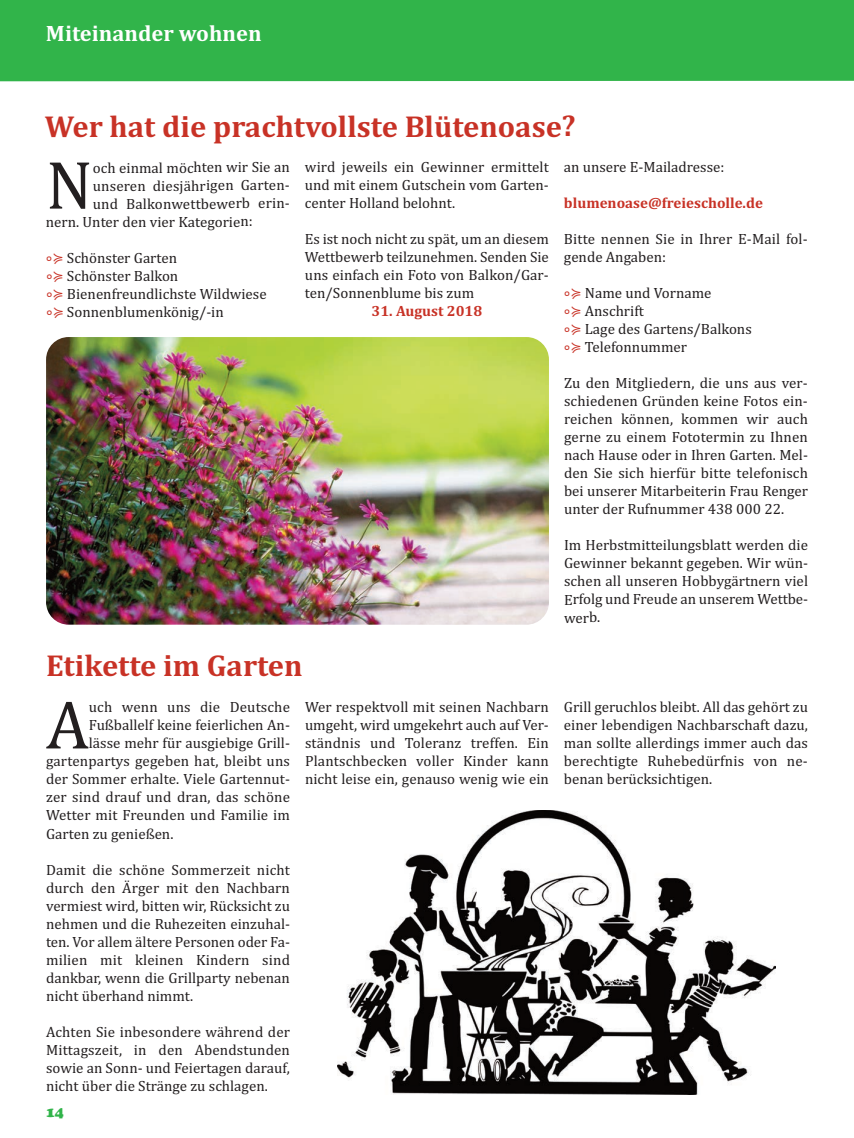
<style>
.page{position:relative;width:854px;height:1138px;background:#fff}
.page>*{position:absolute;margin:0;border:0;box-sizing:border-box;transform-origin:0 0}
.t1{font:69px "Cambria";color:#231f20}
.t2{font:700 30.62px "Cambria";color:#c83226}
.t3{font:700 22.5px "Cambria";color:#fff}
.t4{font:15px/18px "Cambria";color:#231f20;text-align:justify}
.t5{font:700 15px "Cambria";color:#c83226}
.t6{font:900 15px "Cooper";color:#31b44a}
.s1{color:#c83226}
</style>
<div class="page">
<div style="left:0;top:0;width:854px;height:81px;background:#31b44a"></div>
<img style="left:46px;top:337px;width:503px;height:287px;border-radius:22px">
<img style="left:338px;top:810px;width:437px;height:284px">
<h3 class="t3" style="left:46px;top:20px;width:217px">Miteinander wohnen</h3>
<h2 class="t2" style="left:45px;top:108px;width:532px">Wer hat die prachtvollste Blütenoase?</h2>
<h1 class="t1" style="left:46px;top:144px;width:49px">N</h1>
<p class="t4" style="left:93px;top:158px;width:199px">och einmal möchten wir Sie an</p>
<p class="t4" style="left:564px;top:158px;width:162px">an unsere E-Mailadresse:</p>
<p class="t5" style="left:564px;top:194px;width:201px">blumenoase@freiescholle.de</p>
<p class="t4" style="left:564px;top:230px;width:245px">Bitte nennen Sie in Ihrer E-Mail fol&shy;gende Angaben:</p>
<p class="t4" style="left:564px;top:284px;width:189px;text-align:left"><span class="s1">∘≽</span> Name und Vorname<br><span class="s1">∘≽</span> Anschrift<br><span class="s1">∘≽</span> Lage des Gartens/Balkons <span class="s1">∘≽</span> Telefonnummer</p>
<p class="t4" style="left:564px;top:374px;width:246px">Zu den Mitgliedern, die uns aus ver&shy;schiedenen Gründen keine Fotos ein&shy;reichen können, kommen wir auch gerne zu einem Fototermin zu Ihnen nach Hause oder in Ihren Garten. Mel&shy;den Sie sich hierfür bitte telefonisch bei unserer Mitarbeiterin Frau Renger unter der Rufnummer 438 000 22.</p>
<p class="t4" style="left:564px;top:536px;width:246px">Im Herbstmitteilungsblatt werden die Gewinner bekannt gegeben. Wir wün&shy;schen all unseren Hobbygärtnern viel Erfolg und Freude an unserem Wettbe&shy;werb.</p>
<p class="t4" style="left:305px;top:158px;width:246px">wird jeweils ein Gewinner ermittelt und mit einem Gutschein vom Garten&shy;center Holland belohnt.</p>
<p class="t4" style="left:305px;top:230px;width:246px">Es ist noch nicht zu spät, um an diesem Wettbewerb teilzunehmen. Senden Sie uns einfach ein Foto von Balkon/Gar&shy;ten/Sonnenblume bis zum</p>
<p class="t5" style="left:371px;top:302px;width:112px">31. August 2018</p>
<p class="t4" style="left:93px;top:176px;width:199px">unseren diesjährigen Garten-</p>
<p class="t4" style="left:93px;top:194px;width:199px">und Balkonwettbewerb erin-</p>
<p class="t4" style="left:46px;top:212px;width:208px">nern. Unter den vier Kategorien:</p>
<p class="t4" style="left:46px;top:248px;width:222px;text-align:left"><span class="s1">∘≽</span> Schönster Garten<br><span class="s1">∘≽</span> Schönster Balkon<br><span class="s1">∘≽</span> Bienenfreundlichste Wildwiese <span class="s1">∘≽</span> Sonnenblumenkönig/-in</p>
<h2 class="t2" style="left:46px;top:648px;width:258px">Etikette im Garten</h2>
<h1 class="t1" style="left:46px;top:684px;width:44px">A</h1>
<p class="t4" style="left:89px;top:698px;width:203px">uch wenn uns die Deutsche</p>
<p class="t4" style="left:305px;top:698px;width:245px">Wer respektvoll mit seinen Nachbarn umgeht, wird umgekehrt auch auf Ver&shy;ständnis und Toleranz treffen. Ein Plantschbecken voller Kinder kann nicht leise ein, genauso wenig wie ein</p>
<p class="t4" style="left:564px;top:698px;width:245px">Grill geruchlos bleibt. All das gehört zu einer lebendigen Nachbarschaft dazu, man sollte allerdings immer auch das berechtigte Ruhebedürfnis von ne&shy;benan berücksichtigen.</p>
<p class="t4" style="left:89px;top:716px;width:203px">Fußballelf keine feierlichen An-</p>
<p class="t4" style="left:89px;top:734px;width:203px">lässe mehr für ausgiebige Grill-</p>
<p class="t4" style="left:46px;top:752px;width:245px">gartenpartys gegeben hat, bleibt uns</p>
<p class="t4" style="left:46px;top:770px;width:245px">der Sommer erhalte. Viele Gartennut-</p>
<p class="t4" style="left:46px;top:788px;width:245px">zer sind drauf und dran, das schöne</p>
<p class="t4" style="left:46px;top:806px;width:245px">Wetter mit Freunden und Familie im</p>
<p class="t4" style="left:46px;top:824px;width:129px">Garten zu genießen.</p>
<p class="t4" style="left:46px;top:860px;width:245px">Damit die schöne Sommerzeit nicht durch den Ärger mit den Nachbarn vermiest wird, bitten wir, Rücksicht zu nehmen und die Ruhezeiten einzuhal&shy;ten. Vor allem ältere Personen oder Fa&shy;milien mit kleinen Kindern sind dankbar, wenn die Grillparty nebenan nicht überhand nimmt.</p>
<p class="t4" style="left:46px;top:1022px;width:245px">Achten Sie inbesondere während der Mittagszeit, in den Abendstunden sowie an Sonn- und Feiertagen darauf, nicht über die Stränge zu schlagen.</p>
<p class="t6" style="left:46px;top:1103px;width:19px">14</p>
</div>
